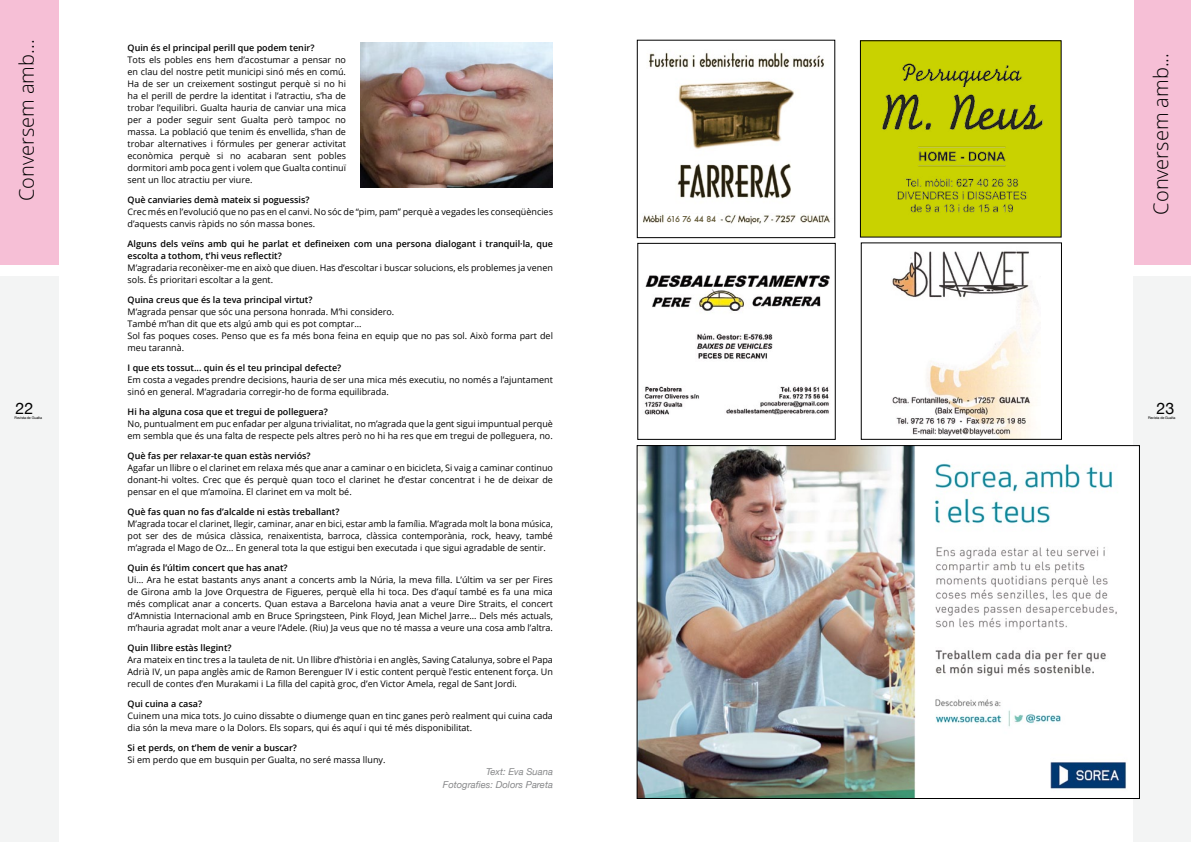
<style>
.page{position:relative;width:1191px;height:842px;background:#fff}
.page>*{position:absolute;margin:0;border:0;box-sizing:border-box;transform-origin:0 0}
.t1{font:300 20px "Open Sans";color:#000}
.t2{font:16px "Helvetica Neue";color:#000}
.t3{font:italic 9.5px/12.5px "Helvetica Neue";color:#87888a;text-align:right}
.t4{font:9px/12px "Open Sans";color:#000}
.t5{font:600 9px/12px "Open Sans";color:#000}
.t6{font:500 8px "Futura";letter-spacing:-.09em;color:#625836}
.t7{font:3.6px "Helvetica Neue";letter-spacing:-.02em;color:#000}
</style>
<div class="page">
<div style="left:1132px;top:276px;width:59px;height:566px;background:#f3f4f4"></div>
<div style="left:0;top:276px;width:59px;height:566px;background:#f3f4f4"></div>
<img style="left:360px;top:43px;width:193px;height:144px">
<img style="left:638px;top:447px;width:500px;height:350px">
<img style="left:644px;top:275px;width:186px;height:140px">
<div style="left:637px;top:243px;width:198px;height:197px;border:1px solid #000"></div>
<img style="left:643px;top:52px;width:187px;height:173px">
<div style="left:637px;top:40px;width:198px;height:198px;border:1px solid #000"></div>
<div style="left:860px;top:41px;width:201px;height:196px;background:#c9d200"></div>
<div style="left:860px;top:40px;width:201px;height:198px;border:1px solid #000"></div>
<img style="left:882px;top:63px;width:161px;height:150px">
<img style="left:892px;top:251px;width:143px;height:187px">
<div style="left:860px;top:242px;width:202px;height:198px;border:1px solid #000"></div>
<div style="left:665px;top:214px;width:53px;height:8px;background:#fff"></div>
<div style="left:0;top:0;width:58px;height:264px;background:#f6bfd6"></div>
<div style="left:1134px;top:0;width:57px;height:264px;background:#f6bfd6"></div>
<h1 class="t1" style="left:13px;top:201px;width:163px;rotate:-90deg">Conversem amb...</h1>
<h2 class="t2" style="left:16px;top:399px;width:19px">22</h2>
<p class="t7" style="left:15px;top:416px;width:29px">Revista de Gualta</p>
<p class="t5" style="left:128px;top:41px;width:188px">Quin és el principal perill que podem tenir?</p>
<p class="t4" style="left:128px;top:53px;width:220px;text-align:justify">Tots els pobles ens hem d’acostumar a pensar no en clau del nostre petit municipi sinó més en comú.<br>Ha de ser un creixement sostingut perquè si no hi ha el perill de perdre la identitat i l’atractiu, s’ha de trobar l’equilibri. Gualta hauria de canviar una mica per a poder seguir sent Gualta però tampoc no massa. La població que tenim és envellida, s’han de trobar alternatives i fórmules per generar activitat econòmica perquè si no acabaran sent pobles dormitori amb poca gent i volem que Gualta continuï sent un lloc atractiu per viure.</p>
<p class="t5" style="left:128px;top:193px;width:183px">Què canviaries demà mateix si poguessis?</p>
<p class="t4" style="left:128px;top:205px;width:427px">Crec més en l’evolució que no pas en el canvi. No sóc de “pim, pam” perquè a vegades les conseqüències d’aquests canvis ràpids no són massa bones.</p>
<p class="t5" style="left:128px;top:237px;width:427px">Alguns dels veïns amb qui he parlat et defineixen com una persona dialogant i tranquil·la, que escolta a tothom, t’hi veus reflectit?</p>
<p class="t4" style="left:128px;top:261px;width:427px">M’agradaria reconèixer-me en això que diuen. Has d’escoltar i buscar solucions, els problemes ja venen sols. És prioritari escoltar a la gent.</p>
<p class="t5" style="left:128px;top:293px;width:186px">Quina creus que és la teva principal virtut?</p>
<p class="t4" style="left:128px;top:305px;width:427px">M’agrada pensar que sóc una persona honrada. M’hi considero.<br>També m’han dit que ets algú amb qui es pot comptar...<br>Sol fas poques coses. Penso que es fa més bona feina en equip que no pas sol. Això forma part del meu tarannà.</p>
<p class="t5" style="left:128px;top:361px;width:215px">I que ets tossut... quin és el teu principal defecte?</p>
<p class="t4" style="left:128px;top:373px;width:427px">Em costa a vegades prendre decisions, hauria de ser una mica més executiu, no només a l’ajuntament sinó en general. M’agradaria corregir-ho de forma equilibrada.</p>
<p class="t5" style="left:128px;top:405px;width:202px">Hi ha alguna cosa que et tregui de polleguera?</p>
<p class="t4" style="left:128px;top:417px;width:427px">No, puntualment em puc enfadar per alguna trivialitat, no m’agrada que la gent sigui impuntual perquè em sembla que és una falta de respecte pels altres però no hi ha res que em tregui de polleguera, no.</p>
<p class="t5" style="left:128px;top:449px;width:185px">Què fas per relaxar-te quan estàs nerviós?</p>
<p class="t4" style="left:128px;top:461px;width:427px;text-align:justify">Agafar un llibre o el clarinet em relaxa més que anar a caminar o en bicicleta, Si vaig a caminar continuo donant-hi voltes. Crec que és perquè quan toco el clarinet he d’estar concentrat i he de deixar de pensar en el que m’amoïna. El clarinet em va molt bé.</p>
<p class="t5" style="left:128px;top:505px;width:213px">Què fas quan no fas d’alcalde ni estàs treballant?</p>
<p class="t4" style="left:128px;top:517px;width:427px;text-align:justify">M’agrada tocar el clarinet, llegir, caminar, anar en bici, estar amb la família. M’agrada molt la bona música, pot ser des de música clàssica, renaixentista, barroca, clàssica contemporània, rock, heavy, també m’agrada el Mago de Oz... En general tota la que estigui ben executada i que sigui agradable de sentir.</p>
<p class="t5" style="left:128px;top:561px;width:162px">Quin és l’últim concert que has anat?</p>
<p class="t4" style="left:128px;top:573px;width:427px;text-align:justify">Ui... Ara he estat bastants anys anant a concerts amb la Núria, la meva filla. L’últim va ser per Fires de Girona amb la Jove Orquestra de Figueres, perquè ella hi toca. Des d’aquí també es fa una mica més complicat anar a concerts. Quan estava a Barcelona havia anat a veure Dire Straits, el concert d’Amnistia Internacional amb en Bruce Springsteen, Pink Floyd, Jean Michel Jarre... Dels més actuals, m’hauria agradat molt anar a veure l’Adele. (Riu) Ja veus que no té massa a veure una cosa amb l’altra.</p>
<p class="t5" style="left:128px;top:641px;width:106px">Quin llibre estàs llegint?</p>
<p class="t4" style="left:128px;top:653px;width:427px;text-align:justify">Ara mateix en tinc tres a la tauleta de nit. Un llibre d’història i en anglès, Saving Catalunya, sobre el Papa Adrià IV, un papa anglès amic de Ramon Berenguer IV i estic content perquè l’estic entenent força. Un recull de contes d’en Murakami i La filla del capità groc, d’en Victor Amela, regal de Sant Jordi.</p>
<p class="t5" style="left:128px;top:697px;width:76px">Qui cuina a casa?</p>
<p class="t4" style="left:128px;top:709px;width:427px">Cuinem una mica tots. Jo cuino dissabte o diumenge quan en tinc ganes però realment qui cuina cada dia són la meva mare o la Dolors. Els sopars, qui és aquí i qui té més disponibilitat.</p>
<p class="t5" style="left:128px;top:741px;width:171px">Si et perds, on t’hem de venir a buscar?</p>
<p class="t4" style="left:128px;top:753px;width:259px">Si em perdo que em busquin per Gualta, no seré massa lluny.</p>
<p class="t3" style="left:443px;top:766px;width:111px">Text: Eva Suana<br>Fotografies: Dolors Pareta</p>
<p class="t6" style="left:666px;top:214px;width:51px">616 76 44 84</p>
<h1 class="t1" style="left:1147px;top:215px;width:163px;rotate:-90deg">Conversem amb...</h1>
<h2 class="t2" style="left:1156px;top:399px;width:19px">23</h2>
<p class="t7" style="left:1148px;top:416px;width:29px">Revista de Gualta</p>
</div>
